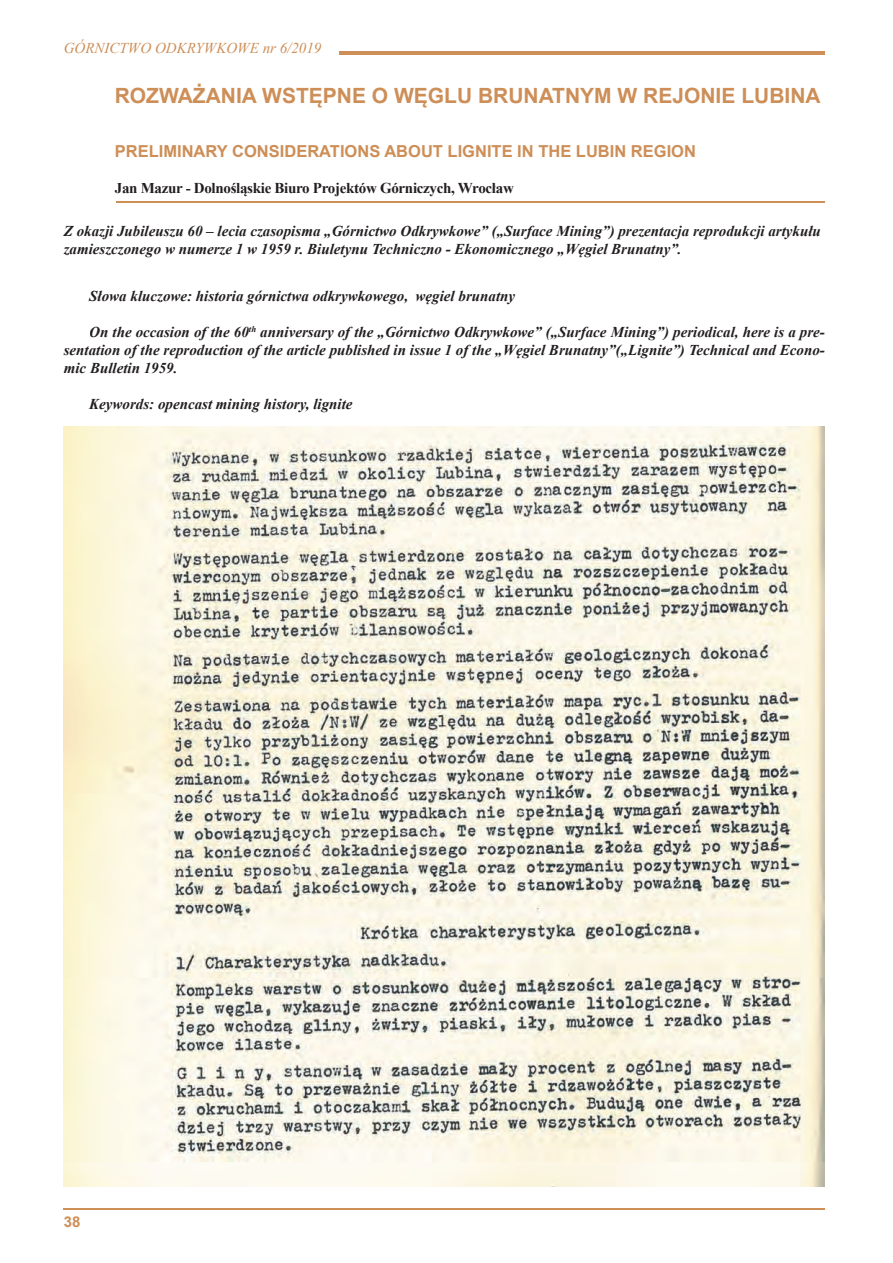
<style>
.page{position:relative;width:893px;height:1263px;background:#fff}
.page>*{position:absolute;margin:0;border:0;box-sizing:border-box;transform-origin:0 0}
.t1{font:700 21px "Arial";color:#cd8e57}
.t2{font:700 16.5px "Arial";color:#cd8e57}
.t3{font:italic 700 15px/18px "Times New Roman";color:#231f20}
.t4{font:700 15px "Times New Roman";letter-spacing:-.02em;color:#231f20}
.t5{font:italic 15px "Times New Roman";color:#cd8e57}
.t6{font:700 15px "Arial";color:#cd8e57}
</style>
<div class="page">
<hr style="left:64px;top:1208px;width:761px;height:1px;background:#cd8e57">
<hr style="left:340px;top:51px;width:485px;height:3px;background:#cd8e57">
<img style="left:64px;top:427px;width:761px;height:759px">
<hr style="left:116px;top:202px;width:709px;height:1px;background:#cd8e57">
<p class="t5" style="left:64px;top:37px;width:259px">GÓRNICTWO ODKRYWKOWE nr 6/2019</p>
<h1 class="t1" style="left:115px;top:82px;width:707px">ROZWAŻANIA WSTĘPNE O WĘGLU BRUNATNYM W REJONIE LUBINA</h1>
<p class="t2" style="left:115px;top:140px;width:583px">PRELIMINARY CONSIDERATIONS ABOUT LIGNITE IN THE LUBIN REGION</p>
<p class="t4" style="left:115px;top:178px;width:400px">Jan Mazur - Dolnośląskie Biuro Projektów Górniczych, Wrocław</p>
<p class="t3" style="left:64px;top:221px;width:759px">Z okazji Jubileuszu 60 – lecia czasopisma „Górnictwo Odkrywkowe” („Surface Mining”) prezentacja reprodukcji artykułu zamieszczonego w numerze 1 w 1959 r. Biuletynu Techniczno - Ekonomicznego „Węgiel Brunatny”.</p>
<p class="t3" style="left:89px;top:287px;width:427px">Słowa kluczowe: historia górnictwa odkrywkowego, węgiel brunatny</p>
<p class="t3" style="left:64px;top:323px;width:763px;text-align:justify;text-indent:26px">On the occasion of the 60<sup>th</sup> anniversary of the „Górnictwo Odkrywkowe” („Surface Mining”) periodical, here is a pre&shy;sentation of the reproduction of the article published in issue 1 of the „Węgiel Brunatny”(„Lignite”) Technical and Econo&shy;mic Bulletin 1959.</p>
<p class="t3" style="left:89px;top:395px;width:265px">Keywords: opencast mining history, lignite</p>
<p class="t6" style="left:64px;top:1212px;width:18px">38</p>
</div>
